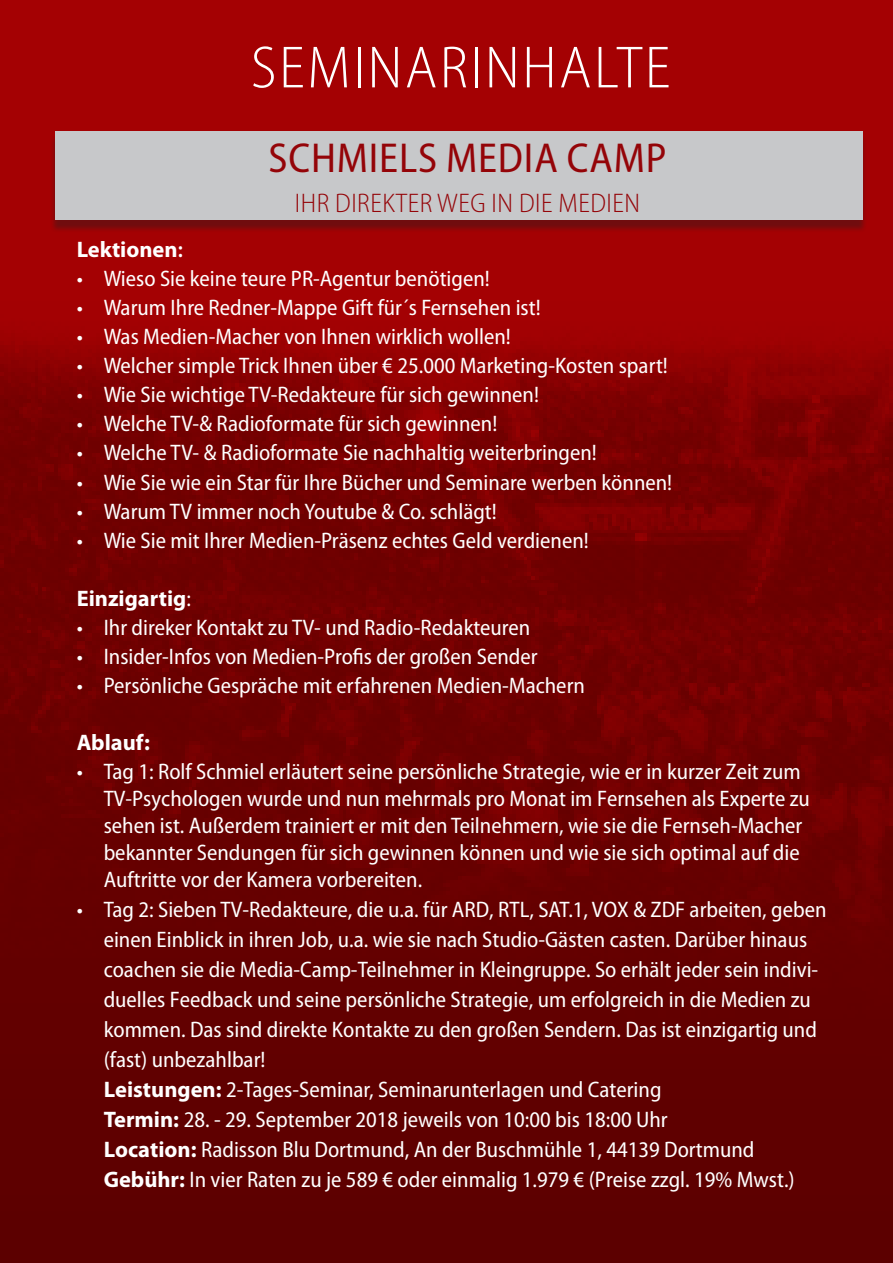
<style>
.page{position:relative;width:893px;height:1263px;background:#fff}
.page>*{position:absolute;margin:0;border:0;box-sizing:border-box;transform-origin:0 0}
.t1{font:300 semi-condensed 60px "Myriad Pro";letter-spacing:.045em;color:#fff}
.t2{font:semi-condensed 42px "Myriad Pro";letter-spacing:.02em;color:#940408}
.t3{font:300 semi-condensed 27px "Myriad Pro";letter-spacing:.02em;color:#940408}
.t4{font:semi-condensed 22.5px/30px "Myriad Pro";color:#fff}
.t5{font:700 22.5px "Myriad Pro";color:#fff}
.s1{font-weight:600;font-stretch:semi-condensed}
.s2{font-weight:400;font-stretch:semi-condensed}
.s3{font-weight:700;font-stretch:normal}
</style>
<div class="page">
<img style="left:0;top:0;width:1px;height:1263px">
<img style="left:1px;top:0;width:892px;height:1263px">
<div style="left:50px;top:135px;width:817px;height:98px;background:#231f20;opacity:.4"></div>
<div style="left:55px;top:131px;width:808px;height:89px;background:#c7c8ca"></div>
<p class="t1" style="left:251px;top:35px;width:421px">SEMINARINHALTE</p>
<p class="t2" style="left:269px;top:135px;width:399px">SCHMIELS MEDIA CAMP</p>
<p class="t3" style="left:295px;top:189px;width:347px">IHR DIREKTER WEG IN DIE MEDIEN</p>
<p class="t5" style="left:77px;top:234px;width:108px">Lektionen<span class="s1">:</span></p>
<p class="t4" style="left:77px;top:264px;width:415px">• Wieso Sie keine teure PR-Agentur benötigen!</p>
<p class="t4" style="left:77px;top:293px;width:466px">• Warum Ihre Redner-Mappe Gift für´s Fernsehen ist!</p>
<p class="t4" style="left:77px;top:322px;width:436px">• Was Medien-Macher von Ihnen wirklich wollen!</p>
<p class="t4" style="left:77px;top:351px;width:593px">• Welcher simple Trick Ihnen über € 25.000 Marketing-Kosten spart!</p>
<p class="t4" style="left:77px;top:380px;width:464px">• Wie Sie wichtige TV-Redakteure für sich gewinnen!</p>
<p class="t4" style="left:77px;top:409px;width:422px">• Welche TV-&amp; Radioformate für sich gewinnen!</p>
<p class="t4" style="left:77px;top:438px;width:522px">• Welche TV- &amp; Radioformate Sie nachhaltig weiterbringen!</p>
<p class="t4" style="left:77px;top:467px;width:597px">• Wie Sie wie ein Star für Ihre Bücher und Seminare werben können!</p>
<p class="t4" style="left:77px;top:497px;width:422px">• Warum TV immer noch Youtube &amp; Co. schlägt!</p>
<p class="t4" style="left:77px;top:526px;width:514px">• Wie Sie mit Ihrer Medien-Präsenz echtes Geld verdienen!</p>
<p class="t5" style="left:77px;top:584px;width:116px">Einzigartig<span class="s2">:</span></p>
<p class="t4" style="left:77px;top:613px;width:455px">• Ihr direker Kontakt zu TV- und Radio-Redakteuren</p>
<p class="t4" style="left:77px;top:642px;width:462px">• Insider-Infos von Medien-Profis der großen Sender</p>
<p class="t4" style="left:77px;top:671px;width:510px">• Persönliche Gespräche mit erfahrenen Medien-Machern</p>
<p class="t5" style="left:77px;top:727px;width:75px">Ablauf:</p>
<p class="t4" style="left:104px;top:758px;width:708px;line-height:27px;text-indent:-27px">• Tag 1: Rolf Schmiel erläutert seine persönliche Strategie, wie er in kurzer Zeit zum TV-Psychologen wurde und nun mehrmals pro Monat im Fernsehen als Experte zu sehen ist. Außerdem trainiert er mit den Teilnehmern, wie sie die Fernseh-Macher bekannter Sendungen für sich gewinnen können und wie sie sich optimal auf die Auftritte vor der Kamera vorbereiten.</p>
<p class="t4" style="left:104px;top:895px;width:724px;text-indent:-27px">• Tag 2: Sieben TV-Redakteure, die u.a. für ARD, RTL, SAT.1, VOX &amp; ZDF arbeiten, geben einen Einblick in ihren Job, u.a. wie sie nach Studio-Gästen casten. Darüber hinaus coachen sie die Media-Camp-Teilnehmer in Kleingruppe. So erhält jeder sein indivi&shy;duelles Feedback und seine persönliche Strategie, um erfolgreich in die Medien zu kommen. Das sind direkte Kontakte zu den großen Sendern. Das ist einzigartig und (fast) unbezahlbar!<br><span class="s3">Leistungen:</span> 2-Tages-Seminar, Seminarunterlagen und Catering<br><span class="s3">Termin:</span> 28. - 29. September 2018 jeweils von 10:00 bis 18:00 Uhr<br><span class="s3">Location:</span> Radisson Blu Dortmund, An der Buschmühle 1, 44139 Dortmund <span class="s3">Gebühr:</span> In vier Raten zu je 589 € oder einmalig 1.979 € (Preise zzgl. 19% Mwst.)</p>
</div>
